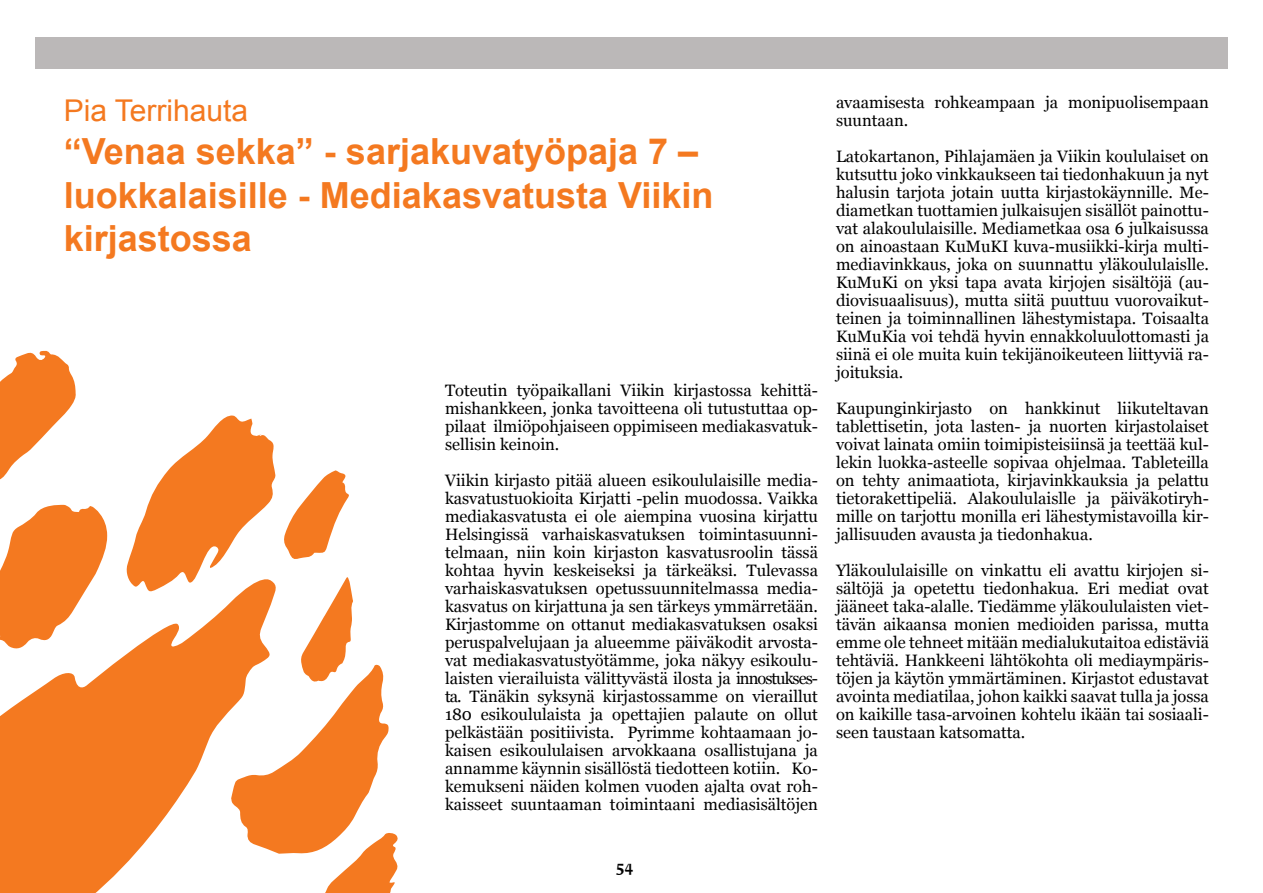
<style>
.page{position:relative;width:1263px;height:893px;background:#fff}
.page>*{position:absolute;margin:0;border:0;box-sizing:border-box;transform-origin:0 0}
.t1{font:700 36px/43.2px "Arial";color:#f47920}
.t2{font:30px "Arial";color:#f47920}
.t3{font:16.5px/18px "Georgia";color:#000;text-align:justify}
.t4{font:500 15px "Fedra Serif B Std";color:#000}
</style>
<div class="page">
<div style="left:35px;top:37px;width:1192px;height:31px;background:#bbb8b8"></div>
<svg style="left:0;top:350px;width:76px;height:130px"></svg>
<svg style="left:0;top:505px;width:107px;height:66px"></svg>
<svg style="left:0;top:571px;width:125px;height:322px;fill:#f47920"></svg>
<svg style="left:125px;top:415px;width:273px;height:478px"></svg>
<h2 class="t2" style="left:64px;top:91px;width:186px">Pia Terrihauta</h2>
<h1 class="t1" style="left:64px;top:131px;width:651px">“Venaa sekka” - sarjakuvatyöpaja 7 – luokkalaisille - Mediakasvatusta Viikin kirjastossa</h1>
<p class="t3" style="left:445px;top:382px;width:374px">Toteutin työpaikallani Viikin kirjastossa kehittä&shy;mishankkeen, jonka tavoitteena oli tutustuttaa op&shy;pilaat ilmiöpohjaiseen oppimiseen mediakasvatuk&shy;sellisin keinoin.</p>
<p class="t3" style="left:445px;top:472px;width:374px">Viikin kirjasto pitää alueen esikoululaisille media&shy;kasvatustuokioita Kirjatti -pelin muodossa. Vaikka mediakasvatusta ei ole aiempina vuosina kirjattu Helsingissä varhaiskasvatuksen toimintasuunni&shy;telmaan, niin koin kirjaston kasvatusroolin tässä kohtaa hyvin keskeiseksi ja tärkeäksi. Tulevassa varhaiskasvatuksen opetussuunnitelmassa media&shy;kasvatus on kirjattuna ja sen tärkeys ymmärretään.<br>Kirjastomme on ottanut mediakasvatuksen osaksi peruspalvelujaan ja alueemme päiväkodit arvosta&shy;vat mediakasvatustyötämme, joka näkyy esikoulu&shy;laisten vierailuista välittyvästä ilosta ja innostukses&shy;ta. Tänäkin syksynä kirjastossamme on vieraillut 180 esikoululaista ja opettajien palaute on ollut pelkästään positiivista. Pyrimme kohtaamaan jo&shy;kaisen esikoululaisen arvokkaana osallistujana ja annamme käynnin sisällöstä tiedotteen kotiin. Ko&shy;kemukseni näiden kolmen vuoden ajalta ovat roh&shy;kaisseet suuntaaman toimintaani mediasisältöjen</p>
<p class="t3" style="left:836px;top:94px;width:374px">avaamisesta rohkeampaan ja monipuolisempaan suuntaan.</p>
<p class="t3" style="left:836px;top:148px;width:374px">Latokartanon, Pihlajamäen ja Viikin koululaiset on kutsuttu joko vinkkaukseen tai tiedonhakuun ja nyt halusin tarjota jotain uutta kirjastokäynnille. Me&shy;diametkan tuottamien julkaisujen sisällöt painottu&shy;vat alakoululaisille. Mediametkaa osa 6 julkaisussa on ainoastaan KuMuKI kuva-musiikki-kirja multi&shy;mediavinkkaus, joka on suunnattu yläkoululaislle.<br>KuMuKi on yksi tapa avata kirjojen sisältöjä (au&shy;diovisuaalisuus), mutta siitä puuttuu vuorovaikut&shy;teinen ja toiminnallinen lähestymistapa. Toisaalta KuMuKia voi tehdä hyvin ennakkoluulottomasti ja siinä ei ole muita kuin tekijänoikeuteen liittyviä ra&shy;joituksia.</p>
<p class="t3" style="left:836px;top:400px;width:374px">Kaupunginkirjasto on hankkinut liikuteltavan tablettisetin, jota lasten- ja nuorten kirjastolaiset voivat lainata omiin toimipisteisiinsä ja teettää kul&shy;lekin luokka-asteelle sopivaa ohjelmaa. Tableteilla on tehty animaatiota, kirjavinkkauksia ja pelattu tietorakettipeliä. Alakoululaislle ja päiväkotiryh&shy;mille on tarjottu monilla eri lähestymistavoilla kir&shy;jallisuuden avausta ja tiedonhakua.</p>
<p class="t3" style="left:836px;top:562px;width:374px">Yläkoululaisille on vinkattu eli avattu kirjojen si&shy;sältöjä ja opetettu tiedonhakua. Eri mediat ovat jääneet taka-alalle. Tiedämme yläkoululaisten viet&shy;tävän aikaansa monien medioiden parissa, mutta emme ole tehneet mitään medialukutaitoa edistäviä tehtäviä. Hankkeeni lähtökohta oli mediaympäris&shy;töjen ja käytön ymmärtäminen. Kirjastot edustavat avointa mediatilaa, johon kaikki saavat tulla ja jossa on kaikille tasa-arvoinen kohtelu ikään tai sosiaali&shy;seen taustaan katsomatta.</p>
<p class="t4" style="left:617px;top:856px;width:19px">54</p>
</div>
